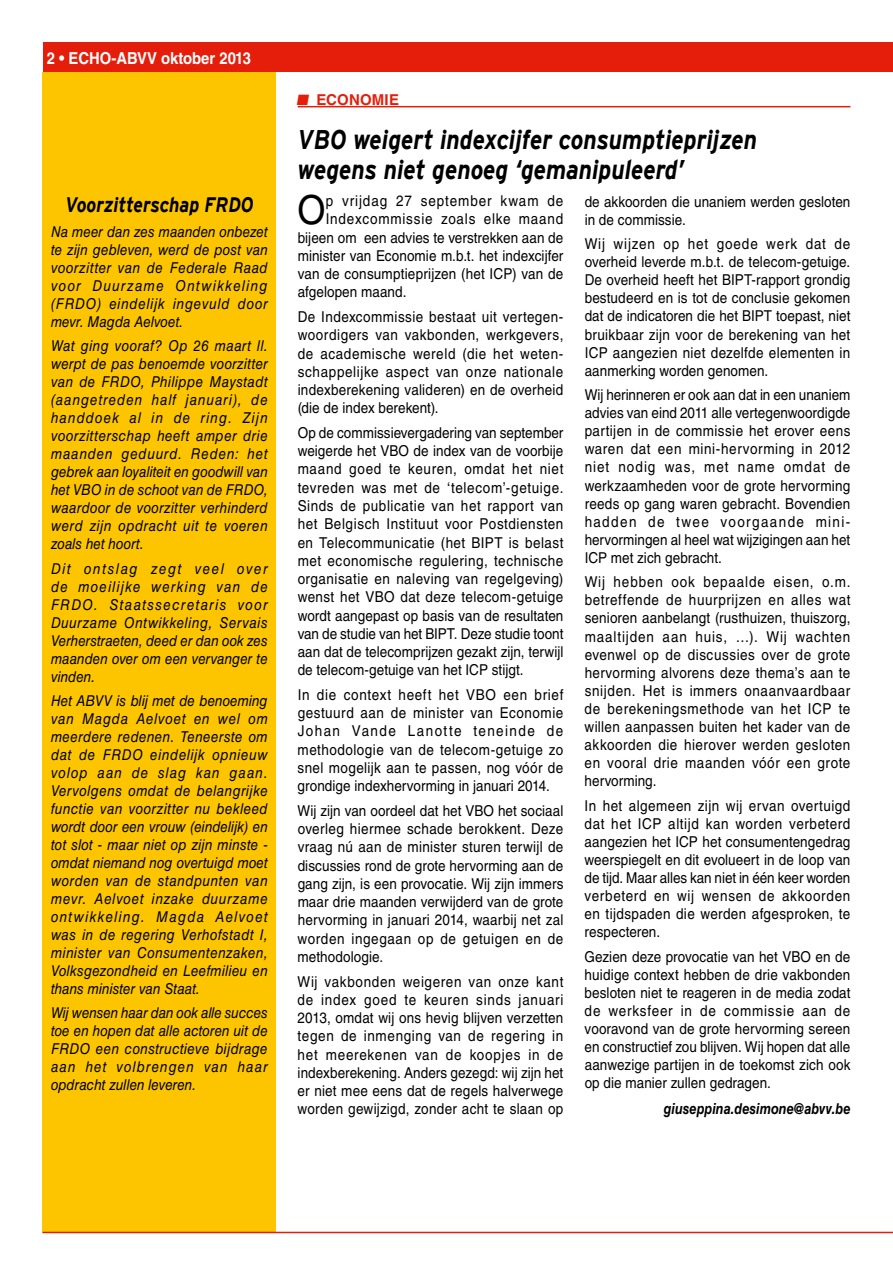
<style>
.page{position:relative;width:893px;height:1263px;background:#fff}
.page>*{position:absolute;margin:0;border:0;box-sizing:border-box;transform-origin:0 0}
.t1{font:40.05px "Helvetica LT Std";color:#000;scale:.9 1}
.t2{font:italic 700 27px/30px "Interstate";color:#000;scale:.85 1}
.t3{font:italic 700 21px "Interstate";color:#000;scale:.85 1}
.t4{font:700 16.5px "Helvetica LT Std";color:#fff;scale:.9 1}
.t5{font:15px/18.3px "Helvetica LT Std";letter-spacing:.01em;color:#000;text-align:justify;scale:.9 1}
.t6{font:italic 15px/18px "Helvetica LT Std";letter-spacing:.01em;color:#000;text-align:justify;scale:.9 1}
.t7{font:15px "Helvetica LT Std";letter-spacing:.06em;color:#000;scale:.9 1}
.t8{font:italic 700 15px "Helvetica LT Std";letter-spacing:.005em;color:#000;scale:.85 1}
.t9{font:15px "Helvetica LT Std";letter-spacing:.065em;color:#000;scale:.9 1}
.t10{font:700 15px "Helvetica LT Std";letter-spacing:.01em;color:#e41e0a}
</style>
<div class="page">
<div style="left:43px;top:43px;width:850px;height:29px;background:#e41e0a"></div>
<div style="left:43px;top:72px;width:233px;height:1161px;background:#fdc500"></div>
<hr style="left:43px;top:1232px;width:850px;height:1px;background:#e41e0a">
<hr style="left:298px;top:106px;width:552px;height:1px;background:#e41e0a">
<p class="t4" style="left:47px;top:48px;width:229px">2 • ECHO-ABVV oktober 2013</p>
<h3 class="t3" style="left:65px;top:193px;width:223px">Voorzitterschap FRDO</h3>
<p class="t6" style="left:51px;top:222px;width:242px">Na meer dan zes maanden onbezet te zijn gebleven, werd de post van voorzitter van de Federale Raad voor Duurzame Ontwikkeling (FRDO) eindelijk ingevuld door mevr. Magda Aelvoet.</p>
<p class="t6" style="left:51px;top:337px;width:242px">Wat ging vooraf? Op 26 maart ll. werpt de pas benoemde voorzitter van de FRDO, Philippe Maystadt (aangetreden half januari), de handdoek al in de ring. Zijn voorzitterschap heeft amper drie maanden geduurd. Reden: het gebrek aan loyaliteit en goodwill van het VBO in de schoot van de FRDO, waardoor de voorzitter verhinderd werd zijn opdracht uit te voeren zoals het hoort.</p>
<p class="t6" style="left:51px;top:559px;width:242px">Dit ontslag zegt veel over de moeilijke werking van de FRDO. Staatssecretaris voor Duurzame Ontwikkeling, Servais Verherstraeten, deed er dan ook zes maanden over om een vervanger te vinden.</p>
<p class="t6" style="left:51px;top:692px;width:242px">Het ABVV is blij met de benoeming van Magda Aelvoet en wel om meerdere redenen. Teneerste om dat de FRDO eindelijk opnieuw volop aan de slag kan gaan.<br>Vervolgens omdat de belangrijke functie van voorzitter nu bekleed wordt door een vrouw (eindelijk) en tot slot - maar niet op zijn minste - omdat niemand nog overtuigd moet worden van de standpunten van mevr. Aelvoet inzake duurzame ontwikkeling. Magda Aelvoet was in de regering Verhofstadt I, minister van Consumentenzaken, Volksgezondheid en Leefmilieu en thans minister van Staat.</p>
<p class="t6" style="left:51px;top:1004px;width:242px">Wij wensen haar dan ook alle succes toe en hopen dat alle actoren uit de FRDO een constructieve bijdrage aan het volbrengen van haar opdracht zullen leveren.</p>
<p class="t10" style="left:297px;top:90px;width:104px">■ ECONOMIE</p>
<h2 class="t2" style="left:298px;top:124px;width:542px">VBO weigert indexcijfer consumptieprijzen wegens niet genoeg ‘gemanipuleerd’</h2>
<h1 class="t1" style="left:298px;top:187px;width:33px">O</h1>
<p class="t9" style="left:326px;top:192px;width:266px">p vrijdag 27 september kwam de</p>
<p class="t5" style="left:585px;top:192px;width:297px">de akkoorden die unaniem werden gesloten in de commissie.</p>
<p class="t5" style="left:585px;top:235px;width:297px">Wij wijzen op het goede werk dat de overheid leverde m.b.t. de telecom-getuige.<br>De overheid heeft het BIPT-rapport grondig bestudeerd en is tot de conclusie gekomen dat de indicatoren die het BIPT toepast, niet bruikbaar zijn voor de berekening van het ICP aangezien niet dezelfde elementen in aanmerking worden genomen.</p>
<p class="t5" style="left:585px;top:386px;width:297px">Wij herinneren er ook aan dat in een unaniem advies van eind 2011 alle vertegenwoordigde partijen in de commissie het erover eens waren dat een mini-hervorming in 2012 niet nodig was, met name omdat de werkzaamheden voor de grote hervorming reeds op gang waren gebracht. Bovendien hadden de twee voorgaande mini&shy;hervormingen al heel wat wijzigingen aan het ICP met zich gebracht.</p>
<p class="t5" style="left:585px;top:573px;width:297px">Wij hebben ook bepaalde eisen, o.m. betreffende de huurprijzen en alles wat senioren aanbelangt (rusthuizen, thuiszorg, maaltijden aan huis, …). Wij wachten evenwel op de discussies over de grote hervorming alvorens deze thema’s aan te snijden. Het is immers onaanvaardbaar de berekeningsmethode van het ICP te willen aanpassen buiten het kader van de akkoorden die hierover werden gesloten en vooral drie maanden vóór een grote hervorming.</p>
<p class="t5" style="left:585px;top:796px;width:297px">In het algemeen zijn wij ervan overtuigd dat het ICP altijd kan worden verbeterd aangezien het ICP het consumentengedrag weerspiegelt en dit evolueert in de loop van de tijd. Maar alles kan niet in één keer worden verbeterd en wij wensen de akkoorden en tijdspaden die werden afgesproken, te respecteren.</p>
<p class="t5" style="left:585px;top:947px;width:297px">Gezien deze provocatie van het VBO en de huidige context hebben de drie vakbonden besloten niet te reageren in de media zodat de werksfeer in de commissie aan de vooravond van de grote hervorming sereen en constructief zou blijven. Wij hopen dat alle aanwezige partijen in de toekomst zich ook op die manier zullen gedragen.</p>
<p class="t8" style="left:664px;top:1100px;width:221px">giuseppina.desimone@abvv.be</p>
<p class="t7" style="left:326px;top:210px;width:266px">Indexcommissie zoals elke maand</p>
<p class="t5" style="left:298px;top:228px;width:297px">bijeen om een advies te verstrekken aan de</p>
<p class="t5" style="left:298px;top:246px;width:297px">minister van Economie m.b.t. het indexcijfer</p>
<p class="t5" style="left:298px;top:265px;width:297px">van de consumptieprijzen (het ICP) van de</p>
<p class="t5" style="left:298px;top:283px;width:122px">afgelopen maand.</p>
<p class="t5" style="left:298px;top:308px;width:297px">De Indexcommissie bestaat uit vertegen&shy;woordigers van vakbonden, werkgevers, de academische wereld (die het weten&shy;schappelijke aspect van onze nationale indexberekening valideren) en de overheid (die de index berekent).</p>
<p class="t5" style="left:298px;top:423px;width:297px">Op de commissievergadering van september weigerde het VBO de index van de voorbije maand goed te keuren, omdat het niet tevreden was met de ‘telecom’-getuige.<br>Sinds de publicatie van het rapport van het Belgisch Instituut voor Postdiensten en Telecommunicatie (het BIPT is belast met economische regulering, technische organisatie en naleving van regelgeving) wenst het VBO dat deze telecom-getuige wordt aangepast op basis van de resultaten van de studie van het BIPT. Deze studie toont aan dat de telecomprijzen gezakt zijn, terwijl de telecom-getuige van het ICP stijgt.</p>
<p class="t5" style="left:298px;top:685px;width:297px">In die context heeft het VBO een brief gestuurd aan de minister van Economie Johan Vande Lanotte teneinde de methodologie van de telecom-getuige zo snel mogelijk aan te passen, nog vóór de grondige indexhervorming in januari 2014.</p>
<p class="t5" style="left:298px;top:801px;width:297px">Wij zijn van oordeel dat het VBO het sociaal overleg hiermee schade berokkent. Deze vraag nú aan de minister sturen terwijl de discussies rond de grote hervorming aan de gang zijn, is een provocatie. Wij zijn immers maar drie maanden verwijderd van de grote hervorming in januari 2014, waarbij net zal worden ingegaan op de getuigen en de methodologie.</p>
<p class="t5" style="left:298px;top:972px;width:297px">Wij vakbonden weigeren van onze kant de index goed te keuren sinds januari 2013, omdat wij ons hevig blijven verzetten tegen de inmenging van de regering in het meerekenen van de koopjes in de indexberekening. Anders gezegd: wij zijn het er niet mee eens dat de regels halverwege worden gewijzigd, zonder acht te slaan op</p>
</div>
